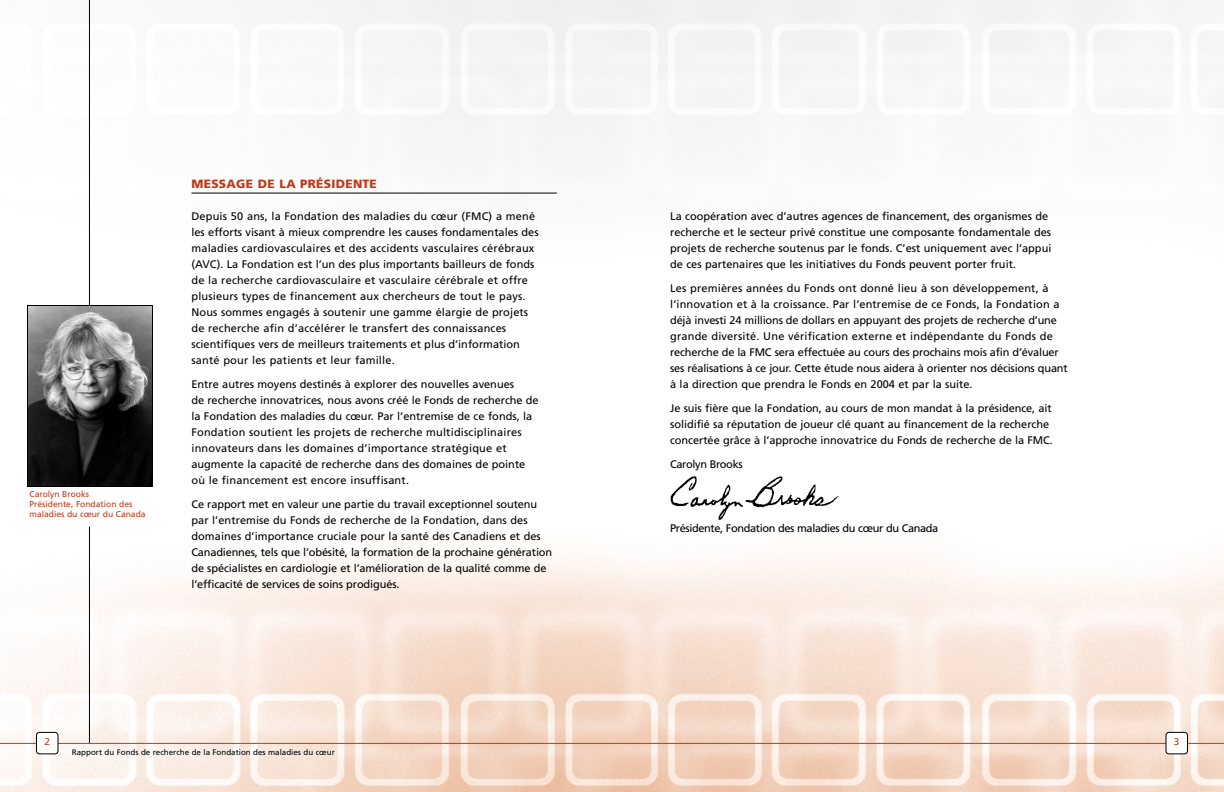
<style>
.page{position:relative;width:1224px;height:792px;background:#fff}
.page>*{position:absolute;margin:0;border:0;box-sizing:border-box;transform-origin:0 0}
.t1{font:900 12px "Frutiger";letter-spacing:.025em;color:#c13917}
.t2{font:11px/16px "Frutiger";color:#000}
.t3{font:11px "Frutiger";letter-spacing:-.035em;color:#000}
.t4{font:10px "Frutiger";color:#c13917}
.t5{font:8.5px/10.2px "Frutiger";color:#c13917}
.t6{font:8px "Frutiger";color:#000}
</style>
<div class="page">
<img style="left:612px;top:552px;width:612px;height:240px">
<hr style="left:612px;top:743px;width:612px;height:1px;background:#c13917">
<svg style="left:1166px;top:732px;width:22px;height:22px"></svg>
<svg style="left:0;top:554px;width:612px;height:238px"></svg>
<hr style="left:191px;top:193px;width:366px;height:1px;background:#000">
<hr style="left:0;top:743px;width:612px;height:1px;background:#c13917">
<svg style="left:36px;top:732px;width:22px;height:22px"></svg>
<img style="left:29px;top:307px;width:122px;height:178px">
<div style="left:27px;top:305px;width:126px;height:182px;border:1px solid #000"></div>
<hr style="left:89px;top:0;width:1px;height:306px;background:#000">
<hr style="left:89px;top:526px;width:1px;height:217px;background:#000">
<img style="left:670px;top:476px;width:169px;height:44px">
<p class="t5" style="left:29px;top:490px;width:118px">Carolyn Brooks<br>Présidente, Fondation des maladies du cœur du Canada</p>
<p class="t1" style="left:191px;top:179px;width:187px">MESSAGE DE LA PRÉSIDENTE</p>
<p class="t2" style="left:191px;top:209px;width:349px">Depuis 50 ans, la Fondation des maladies du cœur (FMC) a mené les efforts visant à mieux comprendre les causes fondamentales des maladies cardiovasculaires et des accidents vasculaires cérébraux (AVC). La Fondation est l’un des plus importants bailleurs de fonds de la recherche cardiovasculaire et vasculaire cérébrale et offre plusieurs types de financement aux chercheurs de tout le pays.<br>Nous sommes engagés à soutenir une gamme élargie de projets de recherche afin d’accélérer le transfert des connaissances scientifiques vers de meilleurs traitements et plus d’information santé pour les patients et leur famille.</p>
<p class="t2" style="left:191px;top:377px;width:349px">Entre autres moyens destinés à explorer des nouvelles avenues<br>de recherche innovatrices, nous avons créé le Fonds de recherche de la Fondation des maladies du cœur. Par l’entremise de ce fonds, la Fondation soutient les projets de recherche multidisciplinaires innovateurs dans les domaines d’importance stratégique et augmente la capacité de recherche dans des domaines de pointe où le financement est encore insuffisant.</p>
<p class="t2" style="left:191px;top:497px;width:362px">Ce rapport met en valeur une partie du travail exceptionnel soutenu par l’entremise du Fonds de recherche de la Fondation, dans des domaines d’importance cruciale pour la santé des Canadiens et des Canadiennes, tels que l’obésité, la formation de la prochaine génération de spécialistes en cardiologie et l’amélioration de la qualité comme de l’efficacité de services de soins prodigués.</p>
<p class="t4" style="left:44px;top:738px;width:7px">2</p>
<p class="t6" style="left:72px;top:749px;width:264px">Rapport du Fonds de recherche de la Fondation des maladies du cœur</p>
<p class="t2" style="left:670px;top:209px;width:383px">La coopération avec d’autres agences de financement, des organismes de recherche et le secteur privé constitue une composante fondamentale des projets de recherche soutenus par le fonds. C’est uniquement avec l’appui de ces partenaires que les initiatives du Fonds peuvent porter fruit.</p>
<p class="t2" style="left:670px;top:281px;width:399px">Les premières années du Fonds ont donné lieu à son développement, à l’innovation et à la croissance. Par l’entremise de ce Fonds, la Fondation a déjà investi 24 millions de dollars en appuyant des projets de recherche d’une grande diversité. Une vérification externe et indépendante du Fonds de recherche de la FMC sera effectuée au cours des prochains mois afin d’évaluer ses réalisations à ce jour. Cette étude nous aidera à orienter nos décisions quant à la direction que prendra le Fonds en 2004 et par la suite.</p>
<p class="t2" style="left:670px;top:401px;width:384px">Je suis fière que la Fondation, au cours de mon mandat à la présidence, ait solidifié sa réputation de joueur clé quant au financement de la recherche concertée grâce à l’approche innovatrice du Fonds de recherche de la FMC.</p>
<p class="t3" style="left:670px;top:460px;width:74px">Carolyn Brooks</p>
<p class="t3" style="left:670px;top:524px;width:270px">Présidente, Fondation des maladies du cœur du Canada</p>
<p class="t4" style="left:1174px;top:738px;width:7px">3</p>
</div>
